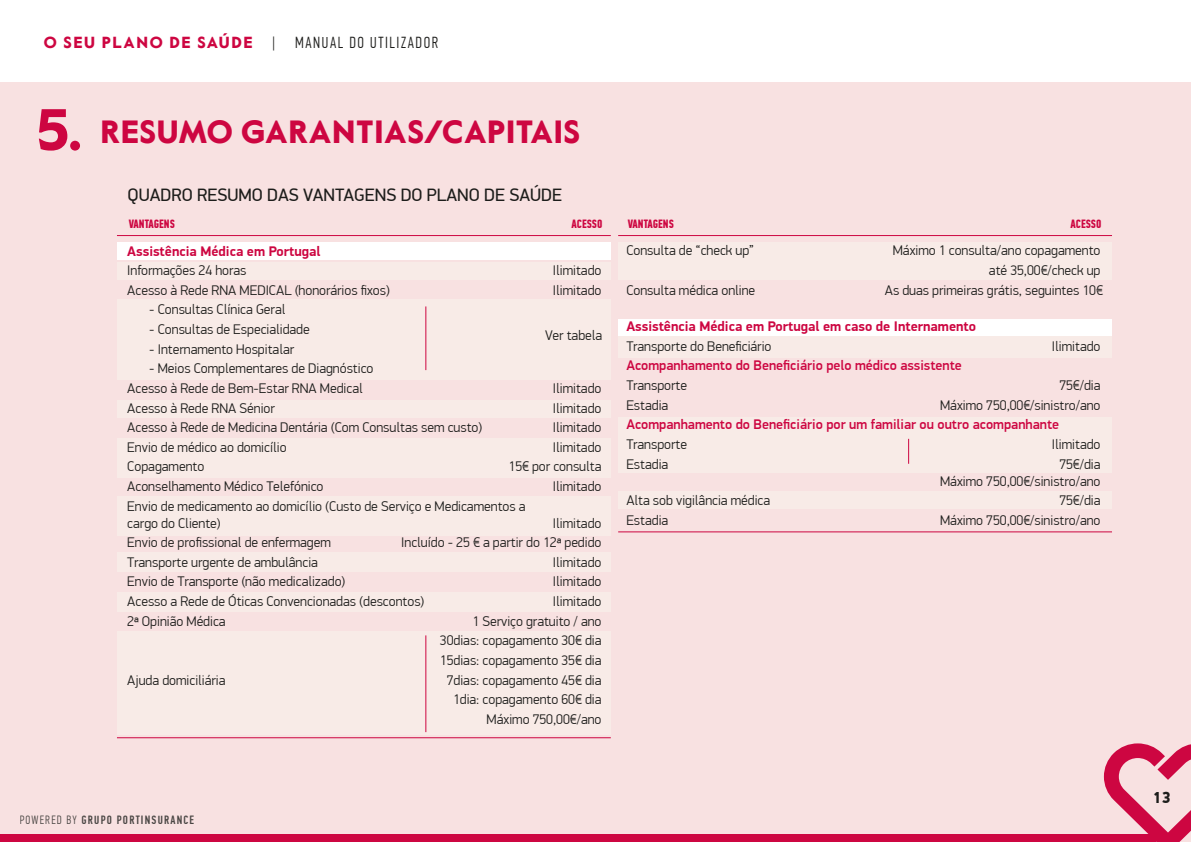
<style>
.page{position:relative;width:1191px;height:842px;background:#fff}
.page>*{position:absolute;margin:0;border:0;box-sizing:border-box;transform-origin:0 0}
.t1{font:900 58px "Value Sans Pro";color:#cd0641}
.t2{font:900 32px "Value Sans Pro";letter-spacing:.02em;color:#cd0641}
.t3{font:18px "PF Din Display Pro";color:#1d1d1b}
.t4{font:300 16px "PF Din Text Comp Pro";letter-spacing:.1em;color:#1d1d1b}
.t5{font:900 16px "PF Din Display Pro";color:#1d1d1b}
.t6{font:300 14px/19.6px "PF Din Display Pro";color:#1d1d1b;text-align:right}
.t7{font:500 14px "PF Din Display Pro";color:#cd0641}
.t8{font:700 14px "PF Din Display Pro";color:#cd0641}
.t9{font:700 12px "PF Din Text Comp Pro";color:#cd0641}
.t10{font:500 12px "PF Din Text Comp Pro";letter-spacing:.1em;color:#1e1f1c}
.s1{font-family:"Value Sans Pro";font-weight:900;color:#cd0641}
.s2{font-weight:300}
</style>
<div class="page">
<div style="left:0;top:82px;width:1191px;height:760px;background:#f8e1e1"></div>
<div style="left:117px;top:242px;width:494px;height:18px;background:#fff"></div>
<div style="left:618px;top:319px;width:494px;height:17px;background:#fff"></div>
<div style="left:618px;top:242px;width:494px;height:38px;background:#f8ebe7"></div>
<div style="left:618px;top:336px;width:494px;height:22px;background:#f8ebe7"></div>
<div style="left:618px;top:417px;width:494px;height:56px;background:#f8ebe7"></div>
<div style="left:117px;top:400px;width:494px;height:18px;background:#f8ebe7"></div>
<div style="left:117px;top:263px;width:494px;height:17px;background:#f8ebe7"></div>
<div style="left:117px;top:438px;width:494px;height:39px;background:#f8ebe7"></div>
<div style="left:117px;top:496px;width:494px;height:40px;background:#f8ebe7"></div>
<div style="left:618px;top:492px;width:494px;height:17px;background:#f8ebe7"></div>
<div style="left:117px;top:552px;width:494px;height:20px;background:#f8ebe7"></div>
<div style="left:117px;top:593px;width:494px;height:19px;background:#f8ebe7"></div>
<div style="left:117px;top:631px;width:494px;height:104px;background:#f8ebe7"></div>
<div style="left:117px;top:299px;width:494px;height:81px;background:#f8ebe7"></div>
<hr style="left:117px;top:235px;width:494px;height:1px;background:#cd0641">
<hr style="left:117px;top:737px;width:494px;height:1px;background:#cd0641">
<hr style="left:618px;top:531px;width:494px;height:1px;background:#cd0641">
<hr style="left:425px;top:306px;width:1px;height:64px;background:#cd0641">
<svg style="left:908px;top:439px;width:1px;height:25px"></svg>
<hr style="left:425px;top:635px;width:1px;height:97px;background:#cd0641">
<hr style="left:618px;top:235px;width:494px;height:1px;background:#cd0641">
<div style="left:0;top:834px;width:1156px;height:8px;background:#cd0641"></div>
<svg style="left:1104px;top:743px;width:87px;height:99px"></svg>
<p class="t4" style="left:44px;top:33px;width:396px"><span class="s1">O SEU PLANO DE SAÚDE</span> | MANUAL DO UTILIZADOR</p>
<h1 class="t1" style="left:37px;top:95px;width:47px">5.</h1>
<h2 class="t2" style="left:100px;top:113px;width:481px">RESUMO GARANTIAS/CAPITAIS</h2>
<p class="t3" style="left:128px;top:184px;width:436px">QUADRO RESUMO DAS VANTAGENS DO PLANO DE SAÚDE</p>
<p class="t9" style="left:129px;top:217px;width:48px">VANTAGENS</p>
<p class="t9" style="left:571px;top:217px;width:32px">ACESSO</p>
<p class="t9" style="left:628px;top:217px;width:48px">VANTAGENS</p>
<p class="t9" style="left:1070px;top:217px;width:32px">ACESSO</p>
<p class="t8" style="left:127px;top:242px;width:195px">Assistência Médica em Portugal</p>
<p class="t6" style="left:127px;top:261px;width:121px">Informações 24 horas</p>
<p class="t6" style="left:553px;top:261px;width:50px">Ilimitado</p>
<p class="t6" style="left:127px;top:280px;width:264px">Acesso à Rede RNA MEDICAL (honorários fixos)</p>
<p class="t6" style="left:553px;top:280px;width:50px">Ilimitado</p>
<p class="t6" style="left:149px;top:300px;width:138px">- Consultas Clínica Geral</p>
<p class="t6" style="left:149px;top:320px;width:162px">- Consultas de Especialidade</p>
<p class="t6" style="left:149px;top:339px;width:146px">- Internamento Hospitalar</p>
<p class="t6" style="left:127px;top:359px;width:248px;text-align:left;text-indent:22px">- Meios Complementares de Diagnóstico<br>Acesso à Rede de Bem-Estar RNA Medical</p>
<p class="t6" style="left:545px;top:326px;width:59px">Ver tabela</p>
<p class="t6" style="left:553px;top:379px;width:50px">Ilimitado</p>
<p class="t6" style="left:127px;top:398px;width:149px">Acesso à Rede RNA Sénior</p>
<p class="t6" style="left:553px;top:398px;width:50px">Ilimitado</p>
<p class="t6" style="left:127px;top:418px;width:356px">Acesso à Rede de Medicina Dentária (Com Consultas sem custo)</p>
<p class="t6" style="left:553px;top:418px;width:50px">Ilimitado</p>
<p class="t6" style="left:127px;top:437px;width:161px">Envio de médico ao domicílio</p>
<p class="t6" style="left:553px;top:437px;width:50px">Ilimitado</p>
<p class="t6" style="left:127px;top:457px;width:79px">Copagamento</p>
<p class="t6" style="left:508px;top:457px;width:94px">15€ por consulta</p>
<p class="t6" style="left:127px;top:477px;width:198px">Aconselhamento Médico Telefónico</p>
<p class="t6" style="left:553px;top:477px;width:50px">Ilimitado</p>
<p class="t6" style="left:127px;top:498px;width:400px;line-height:16.8px;text-align:left">Envio de medicamento ao domicílio (Custo de Serviço e Medicamentos a cargo do Cliente)</p>
<p class="t6" style="left:553px;top:513px;width:50px">Ilimitado</p>
<p class="t6" style="left:127px;top:533px;width:205px">Envio de profissional de enfermagem</p>
<p class="t6" style="left:401px;top:533px;width:202px">Incluído - 25 € a partir do 12ª pedido</p>
<p class="t6" style="left:127px;top:552px;width:192px">Transporte urgente de ambulância</p>
<p class="t6" style="left:553px;top:552px;width:50px">Ilimitado</p>
<p class="t6" style="left:127px;top:572px;width:220px">Envio de Transporte (não medicalizado)</p>
<p class="t6" style="left:553px;top:572px;width:50px">Ilimitado</p>
<p class="t6" style="left:127px;top:592px;width:299px">Acesso a Rede de Óticas Convencionadas (descontos)</p>
<p class="t6" style="left:553px;top:592px;width:50px">Ilimitado</p>
<p class="t6" style="left:127px;top:611px;width:100px">2ª Opinião Médica</p>
<p class="t6" style="left:440px;top:611px;width:163px;text-align:justify;text-indent:33px">1 Serviço gratuito / ano 30dias: copagamento 30€ dia 15dias: copagamento 35€ dia</p>
<p class="t6" style="left:127px;top:670px;width:100px">Ajuda domiciliária</p>
<p class="t6" style="left:447px;top:670px;width:156px">7dias: copagamento 45€ dia<br>1dia: copagamento 60€ dia<br>Máximo 750,00€/ano</p>
<p class="t6" style="left:626px;top:241px;width:129px">Consulta de “check up”</p>
<p class="t6" style="left:892px;top:241px;width:209px">Máximo 1 consulta/ano copagamento até 35,00€/check up</p>
<p class="t6" style="left:626px;top:280px;width:130px">Consulta médica online</p>
<p class="t6" style="left:885px;top:280px;width:220px">As duas primeiras grátis, seguintes 10€</p>
<p class="t8" style="left:626px;top:318px;width:351px">Assistência Médica em Portugal em caso de Internamento</p>
<p class="t6" style="left:626px;top:336px;width:147px">Transporte do Beneficiário</p>
<p class="t6" style="left:1052px;top:336px;width:50px">Ilimitado</p>
<p class="t7" style="left:626px;top:357px;width:337px">Acompanhamento do Beneficiário pelo médico assistente</p>
<p class="t6" style="left:626px;top:376px;width:62px">Transporte</p>
<p class="t6" style="left:1059px;top:376px;width:43px">75€/dia</p>
<p class="t6" style="left:626px;top:395px;width:43px">Estadia</p>
<p class="t6" style="left:940px;top:395px;width:162px">Máximo 750,00€/sinistro/ano</p>
<p class="t7" style="left:626px;top:416px;width:434px">Acompanhamento do Beneficiário por um familiar ou outro acompanhante</p>
<p class="t6" style="left:626px;top:434px;width:62px">Transporte</p>
<p class="t6" style="left:1052px;top:434px;width:50px">Ilimitado</p>
<p class="t6" style="left:626px;top:454px;width:43px">Estadia</p>
<p class="t6" style="left:940px;top:456px;width:162px;line-height:16.8px">75€/dia<br>Máximo 750,00€/sinistro/ano</p>
<p class="t6" style="left:626px;top:491px;width:145px">Alta sob vigilância médica</p>
<p class="t6" style="left:1059px;top:491px;width:43px">75€/dia</p>
<p class="t6" style="left:626px;top:510px;width:43px">Estadia</p>
<p class="t6" style="left:940px;top:510px;width:162px">Máximo 750,00€/sinistro/ano</p>
<p class="t10" style="left:20px;top:813px;width:176px"><span class="s2">POWERED BY</span> GRUPO PORTINSURANCE</p>
<p class="t5" style="left:1153px;top:788px;width:19px">13</p>
</div>
